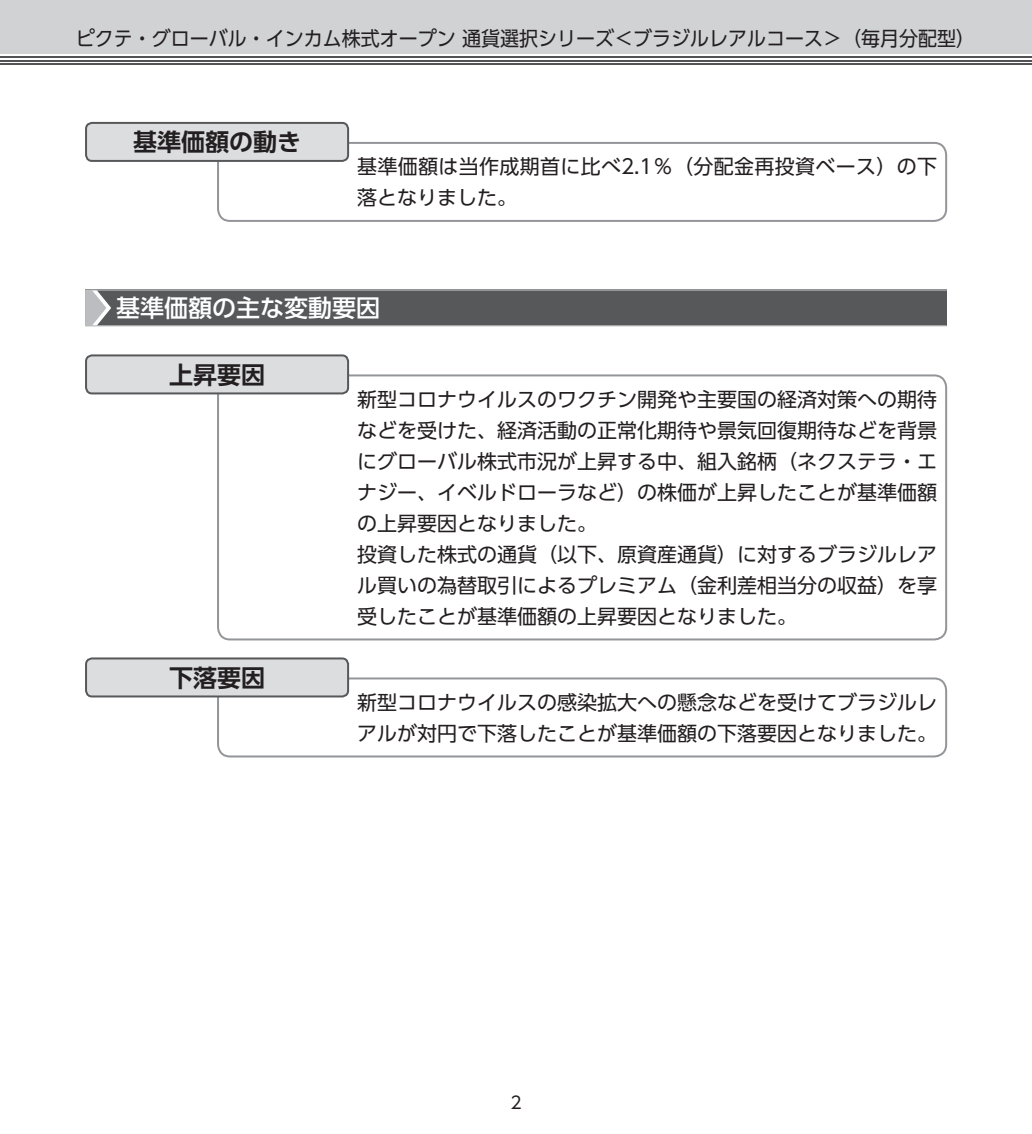
<style>
.page{position:relative;width:1032px;height:1134px;background:#fff}
.page>*{position:absolute;margin:0;border:0;box-sizing:border-box;transform-origin:0 0}
.t1{font:24px "UD Shin Go Pro De Bold 90 msp RKSJ H";color:#231f20}
.t2{font:24px "UD Shin Go Pro Medium 90 msp RKSJ H";color:#fff}
.t3{font:20px/31px "UD Shin Go Pro Regular 90 msp RKSJ H";color:#231f20}
.t4{font:20px "UD Shin Go Pro Regular 90 msp RKSJ H";color:#231f20;scale:.95 1}
.t5{font:17px "UD Shin Go Pro Regular 90 msp RKSJ H";color:#231f20}
</style>
<div class="page">
<div style="left:0;top:0;width:1032px;height:54px;background:#d1d2d4"></div>
<hr style="left:0;top:63px;width:1032px;height:2px;background:#535355">
<hr style="left:0;top:60px;width:1032px;height:1px;background:#535355">
<hr style="left:0;top:56px;width:1032px;height:2px;background:#535355">
<div style="left:85px;top:290px;width:862px;height:36px;background:#57585a"></div>
<hr style="left:85px;top:325px;width:861px;height:1px;background:#bcbdc0">
<hr style="left:85px;top:289px;width:862px;height:2px;background:#bcbdc0">
<svg style="left:85px;top:290px;width:26px;height:36px"></svg>
<div style="left:217px;top:142px;width:730px;height:80px;border:2px solid #939598;border-radius:12px"></div>
<div style="left:86px;top:123px;width:262px;height:38px;background:#dcdddf;border-radius:6px"></div>
<div style="left:85px;top:122px;width:264px;height:40px;border:2px solid #57585a;border-radius:6px"></div>
<div style="left:217px;top:374px;width:730px;height:266px;border:2px solid #939598;border-radius:12px"></div>
<div style="left:86px;top:355px;width:262px;height:38px;background:#dcdddf;border-radius:6px"></div>
<div style="left:85px;top:354px;width:264px;height:40px;border:2px solid #57585a;border-radius:6px"></div>
<div style="left:217px;top:677px;width:730px;height:80px;border:2px solid #939598;border-radius:12px"></div>
<div style="left:86px;top:658px;width:262px;height:38px;background:#dcdddf;border-radius:6px"></div>
<div style="left:85px;top:657px;width:264px;height:40px;border:2px solid #57585a;border-radius:6px"></div>
<p class="t4" style="left:76px;top:31px;width:948px">ピクテ・グローバル・インカム株式オープン 通貨選択シリーズ＜ブラジルレアルコース＞（毎月分配型）</p>
<p class="t1" style="left:133px;top:133px;width:170px">基準価額の動き</p>
<p class="t3" style="left:357px;top:154px;width:581px">基準価額は当作成期首に比べ2.1％（分配金再投資ベース）の下落となりました。</p>
<p class="t2" style="left:116px;top:299px;width:266px">基準価額の主な変動要因</p>
<p class="t1" style="left:169px;top:365px;width:98px">上昇要因</p>
<p class="t1" style="left:169px;top:668px;width:98px">下落要因</p>
<p class="t3" style="left:357px;top:386px;width:581px">新型コロナウイルスのワクチン開発や主要国の経済対策への期待などを受けた、経済活動の正常化期待や景気回復期待などを背景にグローバル株式市況が上昇する中、組入銘柄（ネクステラ・エナジー、イベルドローラなど）の株価が上昇したことが基準価額の上昇要因となりました。<br>投資した株式の通貨（以下、原資産通貨）に対するブラジルレアル買いの為替取引によるプレミアム（金利差相当分の収益）を享受したことが基準価額の上昇要因となりました。</p>
<p class="t3" style="left:357px;top:689px;width:581px">新型コロナウイルスの感染拡大への懸念などを受けてブラジルレアルが対円で下落したことが基準価額の下落要因となりました。</p>
<p class="t5" style="left:510px;top:1096px;width:13px">2</p>
</div>
